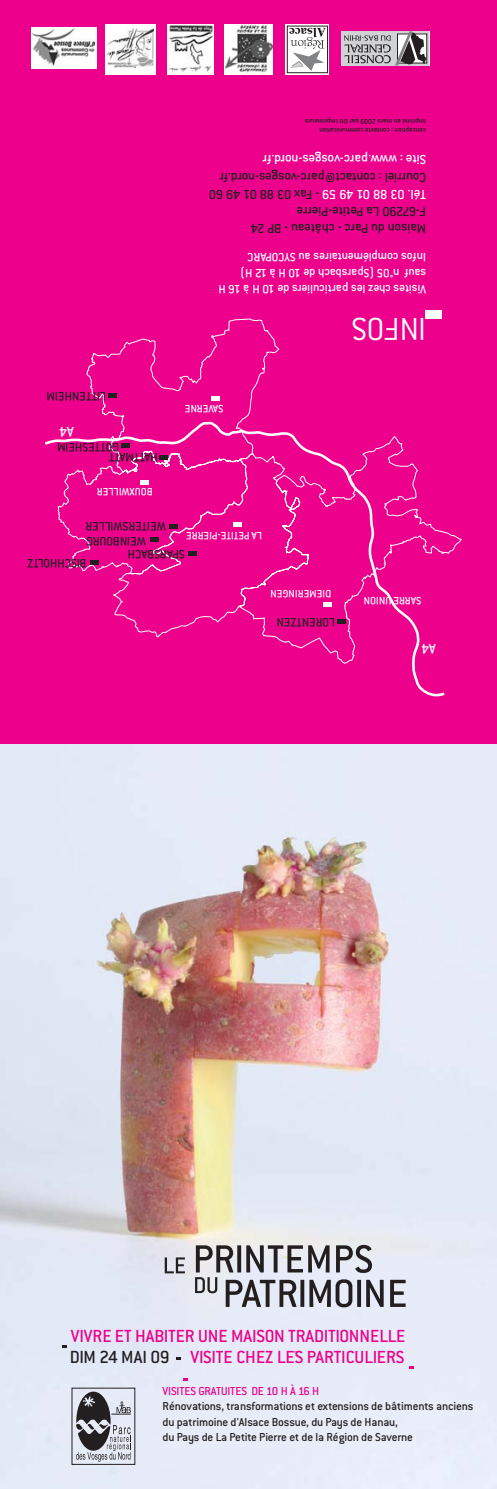
<style>
.page{position:relative;width:497px;height:1489px;background:#fff}
.page>*{position:absolute;margin:0;border:0;box-sizing:border-box;transform-origin:0 0}
.t1{font:300 34.82px "Conduit ITC";letter-spacing:-.015em;color:#fff}
.t2{font:500 19.25px "Conduit ITC";letter-spacing:-.005em;color:#ec008c}
.t3{font:500 15.22px "Conduit ITC";color:#fff}
.t4{font:500 14.35px/17.2px "Conduit ITC";letter-spacing:-.015em;color:#231f20}
.t5{font:500 14.35px "Conduit ITC";letter-spacing:-.01em;color:#fff}
.t6{font:500 13.47px/22.2px "Conduit ITC";color:#231f20}
.t7{font:500 13.12px/15.8px "Conduit ITC";letter-spacing:-.015em;color:#fff}
.t8{font:500 12.6px/15.2px "Conduit ITC";letter-spacing:-.015em;color:#231f20}
.t9{font:500 12.6px "Conduit ITC";letter-spacing:-.01em;color:#ec008c}
.t10{font:500 11.72px "Conduit ITC";color:#fff}
.t11{font:500 7.52px/9.1px "Conduit ITC";letter-spacing:-.01em;color:#231f20}
.s1{color:#fff}
.s2{color:#231f20}
</style>
<div class="page">
<div style="left:0;top:0;width:496px;height:744px;background:#ec008c"></div>
<div style="left:285px;top:24px;width:44px;height:51px;background:linear-gradient(to bottom,#292526,#292526)"></div>
<svg style="left:289px;top:28px;width:36px;height:43px;background:#d0d0d0"></svg>
<div style="left:287px;top:26px;width:40px;height:47px;border:1px solid #231f20"></div>
<svg style="left:341px;top:31px;width:87px;height:34px"></svg>
<svg style="left:343px;top:31px;width:83px;height:34px;background:#a09fa1"></svg>
<div style="left:224px;top:24px;width:48px;height:51px;background:#fff"></div>
<img style="left:225px;top:24px;width:47px;height:51px">
<img style="left:167px;top:24px;width:46px;height:51px">
<div style="left:105px;top:24px;width:50px;height:51px;background:#fff"></div>
<img style="left:106px;top:29px;width:47px;height:39px">
<div style="left:31px;top:27px;width:66px;height:42px;background:#fff"></div>
<img style="left:32px;top:29px;width:63px;height:37px">
<img style="left:0;top:744px;width:496px;height:744px">
<svg style="left:76px;top:1391px;width:55px;height:70px;background:#95969e"></svg>
<svg style="left:308px;top:1245px;width:21px;height:27px"></svg>
<svg style="left:335px;top:1244px;width:36px;height:28px"></svg>
<hr style="left:300px;top:1279px;width:4px;height:27px;background:#231f20">
<svg style="left:309px;top:1279px;width:43px;height:28px"></svg>
<hr style="left:357px;top:1279px;width:3px;height:27px;background:#231f20">
<svg style="left:366px;top:1279px;width:17px;height:27px"></svg>
<svg style="left:389px;top:1279px;width:16px;height:27px"></svg>
<svg style="left:164px;top:1257px;width:21px;height:16px"></svg>
<svg style="left:195px;top:1245px;width:107px;height:61px;background:#a5a5ab"></svg>
<div style="left:425px;top:310px;width:16px;height:9px;background:#fff"></div>
<svg style="left:86px;top:318px;width:193px;height:102px"></svg>
<svg style="left:45px;top:420px;width:402px;height:276px"></svg>
<svg style="left:323px;top:602px;width:8px;height:4px"></svg>
<div style="left:336px;top:619px;width:8px;height:5px;background:#231f20"></div>
<svg style="left:188px;top:551px;width:8px;height:4px"></svg>
<div style="left:150px;top:537px;width:8px;height:5px;background:#231f20"></div>
<svg style="left:159px;top:455px;width:8px;height:4px"></svg>
<svg style="left:122px;top:443px;width:8px;height:4px"></svg>
<svg style="left:108px;top:394px;width:8px;height:4px"></svg>
<svg style="left:169px;top:525px;width:8px;height:4px"></svg>
<div style="left:90px;top:560px;width:8px;height:5px;background:#231f20"></div>
<div style="left:233px;top:522px;width:8px;height:5px;background:#fff"></div>
<svg style="left:211px;top:396px;width:8px;height:4px"></svg>
<div style="left:140px;top:480px;width:8px;height:5px;background:#fff"></div>
<p class="t11" style="left:425px;top:134px;width:122px;rotate:-180deg">conception : contexte communication<br>Imprimé en mars 2009 par Ott imprimeurs</p>
<p class="t5" style="left:425px;top:165px;width:164px;rotate:-180deg">Site : www.parc-vosges-nord.fr</p>
<p class="t4" style="left:425px;top:236px;width:219px;rotate:-180deg">Maison du Parc - château - BP 24<br>F-67290 La Petite-Pierre<br><span class="s1">Tél. 03 88 01 49 59</span> - Fax 03 88 01 49 60<br>Courriel : contact@parc-vosges-nord.fr</p>
<p class="t6" style="left:106px;top:406px;width:61px;rotate:-180deg">LITTENHEIM</p>
<p class="t3" style="left:74px;top:437px;width:16px;rotate:-180deg">A4</p>
<p class="t6" style="left:119px;top:461px;width:63px;line-height:10.7px;text-indent:-39px;rotate:-180deg">HATTMATT<br>GOTTESHEIM</p>
<p class="t10" style="left:153px;top:496px;width:57px;rotate:-180deg">BOUXWILLER</p>
<p class="t7" style="left:425px;top:295px;width:209px;rotate:-180deg">Visites chez les particuliers de 10 H à 16 H sauf n°05 (Sparsbach de 10 H à 12 H)<br>Infos complémentaires au SYCOPARC</p>
<h1 class="t1" style="left:425px;top:341px;width:75px;rotate:-180deg">INFOS</h1>
<p class="t10" style="left:223px;top:412px;width:40px;rotate:-180deg">SAVERNE</p>
<p class="t6" style="left:165px;top:535px;width:81px;rotate:-180deg">WEITERSWILLER</p>
<p class="t6" style="left:145px;top:573px;width:120px;text-indent:59px;rotate:-180deg">BISCHHOLTZ<br>WEINBOURG</p>
<p class="t10" style="left:262px;top:539px;width:77px;rotate:-180deg">LA PETITE-PIERRE</p>
<p class="t6" style="left:185px;top:563px;width:59px;rotate:-180deg">SPARSBACH</p>
<p class="t10" style="left:331px;top:598px;width:62px;rotate:-180deg">DIEMERINGEN</p>
<p class="t6" style="left:334px;top:632px;width:60px;rotate:-180deg">LORENTZEN</p>
<p class="t10" style="left:421px;top:604px;width:59px;rotate:-180deg">SARRE UNION</p>
<p class="t3" style="left:435px;top:654px;width:16px;rotate:-180deg">A4</p>
<h2 class="t2" style="left:71px;top:1329px;width:335px">VIVRE ET HABITER UNE MAISON TRADITIONNELLE</h2>
<h2 class="t2" style="left:70px;top:1349px;width:335px"><span class="s2">DIM 24 MAI 09</span> VISITE CHEZ LES PARTICULIERS</h2>
<h2 class="t2" style="left:293px;top:1334px;width:6px">_</h2>
<p class="t9" style="left:162px;top:1386px;width:158px">VISITES GRATUITES DE 10 H À 16 H</p>
<p class="t8" style="left:162px;top:1399px;width:312px">Rénovations, transformations et extensions de bâtiments anciens du patrimoine d'Alsace Bossue, du Pays de Hanau,<br>du Pays de La Petite Pierre et de la Région de Saverne</p>
</div>
